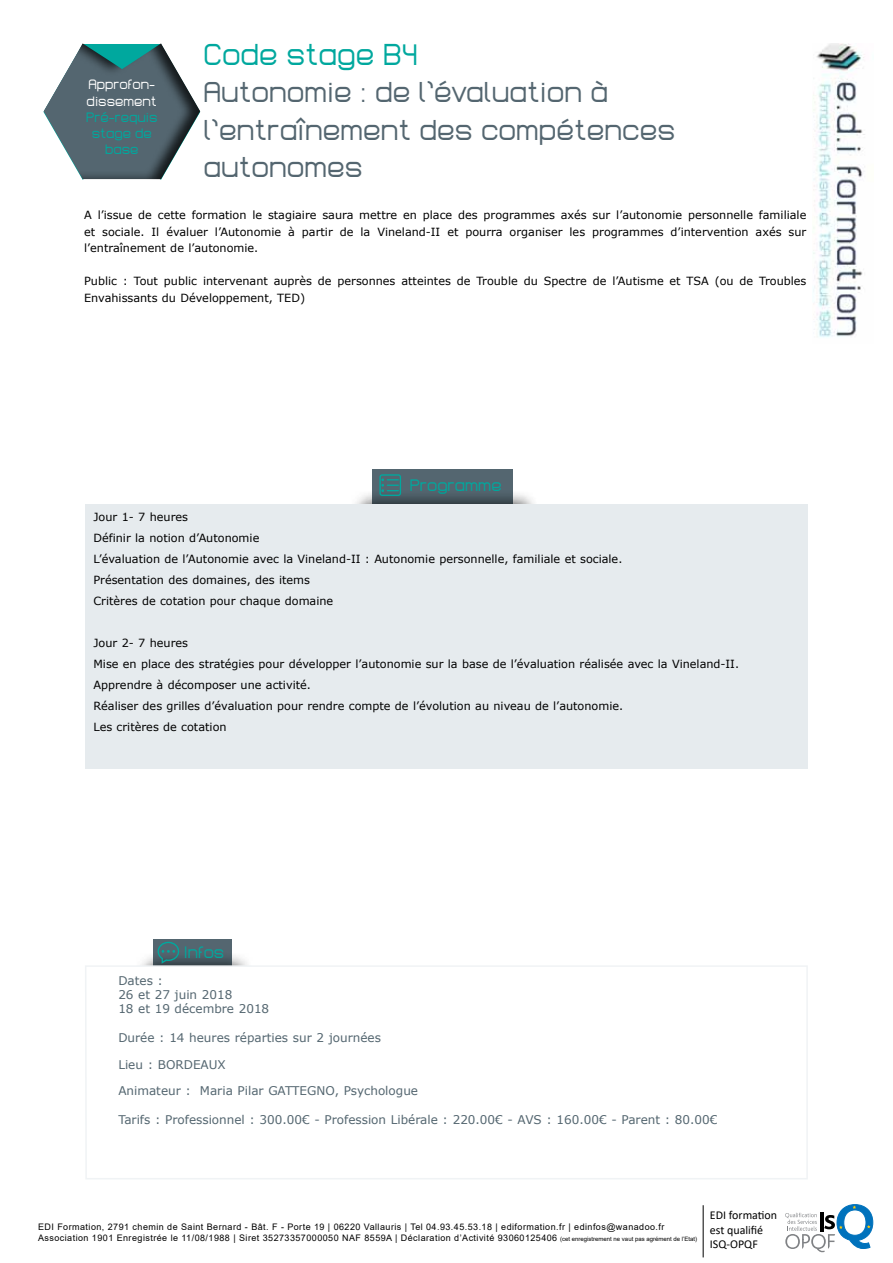
<style>
.page{position:relative;width:893px;height:1263px;background:#fff}
.page>*{position:absolute;margin:0;border:0;box-sizing:border-box;transform-origin:0 0}
.t1{font:30px "Lastwaerkregular";color:#00a89e}
.t2{font:28.5px/37.5px "Lastwaerkregular";color:#546670}
.t3{font:16.5px "Lastwaerkregular";color:#00a89e}
.t4{font:13.5px/16.2px "Lastwaerkregular";color:#00a89e;text-align:center}
.t5{font:13.5px/16.2px "Lastwaerkregular";color:#fff}
.t6{font:12px/14.4px "Verdana";color:#546670}
.t7{font:12px/14.4px "Calibri";color:#000}
.t8{font:11.25px/21px "Verdana";color:#000}
.t9{font:9px/10.8px "Arial";letter-spacing:.05em;color:#000}
.s1{font-size:6px}
</style>
<div class="page">
<img style="left:813px;top:44px;width:52px;height:294px">
<svg style="left:785px;top:1204px;width:88px;height:48px"></svg>
<hr style="left:703px;top:1205px;width:1px;height:52px;background:#000">
<div style="left:372px;top:469px;width:140px;height:85px;background:#546670"></div>
<div style="left:350px;top:489px;width:190px;height:63px;background:#000;opacity:.8"></div>
<svg style="left:379px;top:474px;width:22px;height:22px"></svg>
<div style="left:85px;top:504px;width:723px;height:265px;background:#e6ebee"></div>
<div style="left:41px;top:41px;width:160px;height:138px;background:#000;opacity:.75"></div>
<div style="left:154px;top:940px;width:78px;height:85px;background:#546670"></div>
<div style="left:135px;top:951px;width:118px;height:64px;background:#000;opacity:.8"></div>
<div style="left:86px;top:966px;width:721px;height:213px;background:#fff"></div>
<div style="left:85px;top:965px;width:723px;height:214px;border:2px solid #f0f3f5"></div>
<svg style="left:158px;top:942px;width:21px;height:22px"></svg>
<h1 class="t1" style="left:203px;top:35px;width:216px">Code stage B4</h1>
<h2 class="t2" style="left:203px;top:72px;width:473px">Autonomie : de l’évaluation à l’entraînement des compétences autonomes</h2>
<p class="t8" style="left:84px;top:207px;width:724px;line-height:16.5px;text-align:justify">A l’issue de cette formation le stagiaire saura mettre en place des programmes axés sur l’autonomie personnelle familiale et sociale. Il évaluer l’Autonomie à partir de la Vineland-II et pourra organiser les programmes d’intervention axés sur l’entraînement de l’autonomie.</p>
<p class="t8" style="left:84px;top:273px;width:724px;line-height:16.5px">Public : Tout public intervenant auprès de personnes atteintes de Trouble du Spectre de l’Autisme et TSA (ou de Troubles<br>Envahissants du Développement, TED)</p>
<p class="t5" style="left:87px;top:76px;width:72px">Approfon&shy;dissement</p>
<p class="t4" style="left:86px;top:108px;width:73px">Pré-requis stage de base</p>
<h3 class="t3" style="left:410px;top:474px;width:93px">Programme</h3>
<p class="t8" style="left:93px;top:506px;width:530px">Jour 1- 7 heures<br>Définir la notion d’Autonomie<br>L’évaluation de l’Autonomie avec la Vineland-II : Autonomie personnelle, familiale et sociale.<br>Présentation des domaines, des items<br>Critères de cotation pour chaque domaine</p>
<p class="t8" style="left:93px;top:632px;width:647px">Jour 2- 7 heures<br>Mise en place des stratégies pour développer l’autonomie sur la base de l’évaluation réalisée avec la Vineland-II.<br>Apprendre à décomposer une activité.<br>Réaliser des grilles d’évaluation pour rendre compte de l’évolution au niveau de l’autonomie.<br>Les critères de cotation</p>
<h3 class="t3" style="left:184px;top:942px;width:42px">Infos</h3>
<p class="t6" style="left:118px;top:973px;width:152px">Dates :<br>26 et 27 juin 2018<br>18 et 19 décembre 2018</p>
<p class="t6" style="left:118px;top:1024px;width:301px;line-height:26.4px">Durée : 14 heures réparties sur 2 journées<br>Lieu : BORDEAUX<br>Animateur : Maria Pilar GATTEGNO, Psychologue</p>
<p class="t6" style="left:118px;top:1112px;width:601px">Tarifs : Professionnel : 300.00€ - Profession Libérale : 220.00€ - AVS : 160.00€ - Parent : 80.00€</p>
<p class="t9" style="left:38px;top:1221px;width:660px">EDI Formation, 2791 chemin de Saint Bernard - Bât. F - Porte 19 | 06220 Vallauris | Tel 04.93.45.53.18 | ediformation.fr | edinfos@wanadoo.fr<br>Association 1901 Enregistrée le 11/08/1988 | Siret 35273357000050 NAF 8559A | Déclaration d’Activité 93060125406 <span class="s1">(cet enregistrement ne vaut pas agrément de l’Etat)</span></p>
<p class="t7" style="left:710px;top:1208px;width:69px">EDI formation est qualifié<br>ISQ-OPQF</p>
</div>
